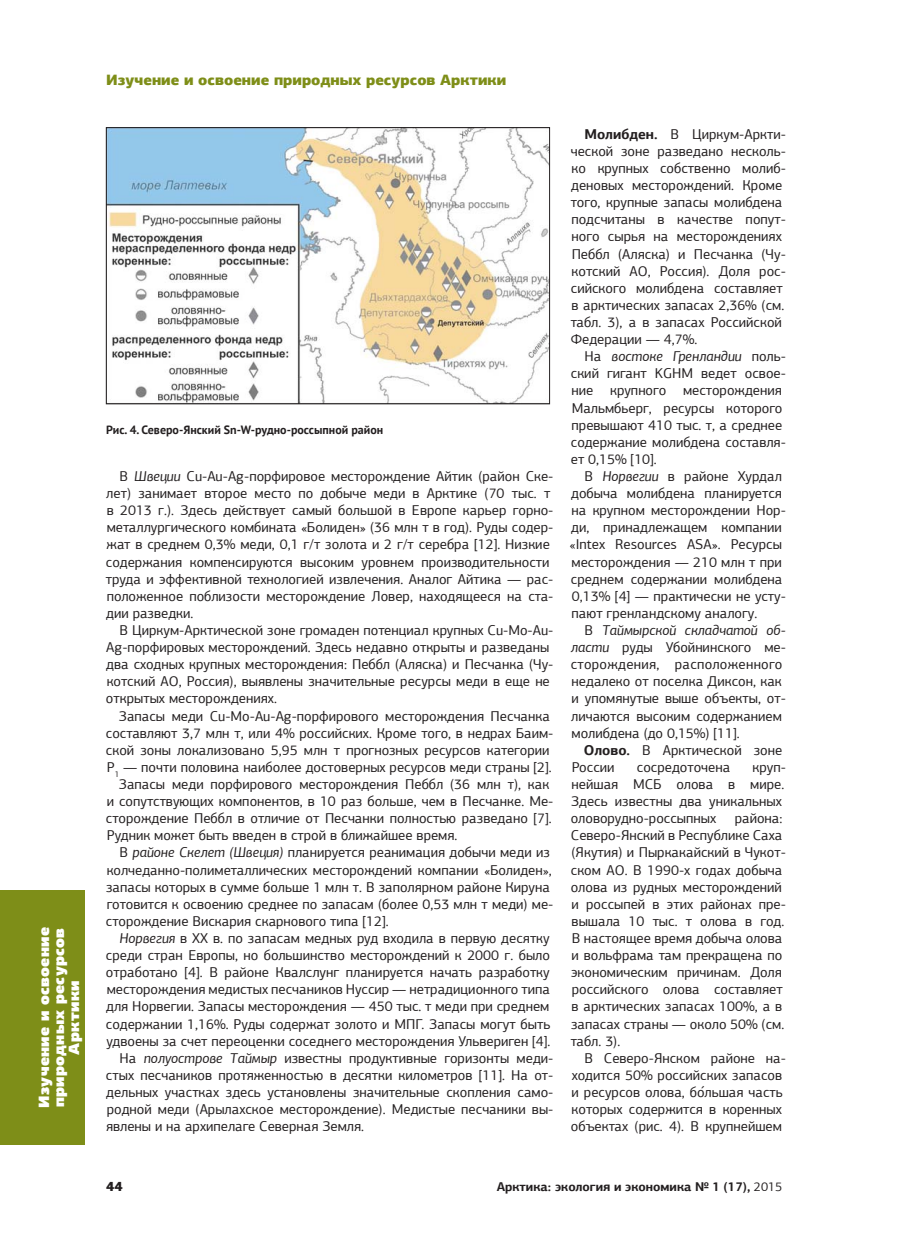
<style>
.page{position:relative;width:910px;height:1251px;background:#fff}
.page>*{position:absolute;margin:0;border:0;box-sizing:border-box;transform-origin:0 0}
.t1{font:900 15px/15px "PF Agora Sans Pro";letter-spacing:.02em;color:#fff;text-align:center}
.t2{font:900 15px "PF Agora Sans Pro";color:#7e8e18}
.t3{font:14.25px/17.1px "PF Agora Sans Pro";color:#231f20}
.t4{font:900 13.5px "PF Agora Sans Pro";color:#231f20}
.t5{font:700 12.75px "PF Agora Sans Pro";color:#231f20}
.t6{font:700 12px "PT Sans";color:#231f20}
.s1{font-style:italic}
.s2{font-weight:700}
.s3{font-weight:400}
</style>
<div class="page">
<div style="left:0;top:890px;width:85px;height:254px;background:#7e8e18"></div>
<img style="left:108px;top:129px;width:440px;height:273px">
<div style="left:106px;top:127px;width:444px;height:277px;border:1px solid #231f20"></div>
<p class="t1" style="left:38px;top:1107px;width:182px;rotate:-90deg">Изучение и освоение природных ресурсов<br>Арктики</p>
<p class="t2" style="left:106px;top:74px;width:402px">Изучение и освоение природных ресурсов Арктики</p>
<p class="t6" style="left:106px;top:421px;width:278px">Рис. 4. Северо-Янский Sn-W-рудно-россыпной район</p>
<p class="t3" style="left:106px;top:469px;width:449px;text-indent:14px">В <span class="s1">Швеции</span> Cu-Au-Ag-порфировое месторождение Айтик (район Ске&shy;лет) занимает второе место по добыче меди в Арктике (70 тыс. т в 2013 г.). Здесь действует самый большой в Европе карьер горно&shy;металлургического комбината «Болиден» (36 млн т в год). Руды содер&shy;жат в среднем 0,3% меди, 0,1 г/т золота и 2 г/т серебра [12]. Низкие содержания компенсируются высоким уровнем производительности труда и эффективной технологией извлечения. Аналог Айтика — рас&shy;положенное поблизости месторождение Ловер, находящееся на ста&shy;дии разведки.</p>
<p class="t3" style="left:106px;top:622px;width:449px;text-indent:14px">В Циркум-Арктической зоне громаден потенциал крупных Cu-Mo-Au-Ag-порфировых месторождений. Здесь недавно открыты и разведаны два сходных крупных месторождения: Пеббл (Аляска) и Песчанка (Чу&shy;котский АО, Россия), выявлены значительные ресурсы меди в еще не открытых месторождениях.</p>
<p class="t3" style="left:119px;top:708px;width:433px">Запасы меди Cu-Mo-Au-Ag-порфирового месторождения Песчанка</p>
<p class="t3" style="left:106px;top:725px;width:449px">составляют 3,7 млн т, или 4% российских. Кроме того, в недрах Баим-</p>
<p class="t3" style="left:106px;top:742px;width:445px">ской зоны локализовано 5,95 млн т прогнозных ресурсов категории</p>
<p class="t3" style="left:107px;top:759px;width:446px">Р<sub>1</sub> — почти половина наиболее достоверных ресурсов меди страны [2].</p>
<p class="t3" style="left:119px;top:776px;width:432px">Запасы меди порфирового месторождения Пеббл (36 млн т), как</p>
<p class="t3" style="left:107px;top:793px;width:448px">и сопутствующих компонентов, в 10 раз больше, чем в Песчанке. Ме-</p>
<p class="t3" style="left:106px;top:811px;width:447px">сторождение Пеббл в отличие от Песчанки полностью разведано [7].</p>
<p class="t3" style="left:107px;top:828px;width:352px">Рудник может быть введен в строй в ближайшее время.</p>
<p class="t3" style="left:120px;top:845px;width:432px">В <span class="s1">районе Скелет (Швеция)</span> планируется реанимация добычи меди из</p>
<p class="t3" style="left:107px;top:862px;width:447px">колчеданно-полиметаллических месторождений компании «Болиден»,</p>
<p class="t3" style="left:106px;top:879px;width:445px">запасы которых в сумме больше 1 млн т. В заполярном районе Кируна</p>
<p class="t3" style="left:107px;top:896px;width:448px">готовится к освоению среднее по запасам (более 0,53 млн т меди) ме-</p>
<p class="t3" style="left:106px;top:913px;width:284px">сторождение Вискария скарнового типа [12].</p>
<p class="t3" style="left:119px;top:930px;width:432px"><span class="s1">Норвегия</span> в ХХ в. по запасам медных руд входила в первую десятку</p>
<p class="t3" style="left:106px;top:947px;width:446px">среди стран Европы, но большинство месторождений к 2000 г. было</p>
<p class="t3" style="left:106px;top:964px;width:445px">отработано [4]. В районе Квалслунг планируется начать разработку</p>
<p class="t3" style="left:107px;top:982px;width:445px">месторождения медистых песчаников Нуссир — нетрадиционного типа</p>
<p class="t3" style="left:106px;top:999px;width:445px">для Норвегии. Запасы месторождения — 450 тыс. т меди при среднем</p>
<p class="t3" style="left:106px;top:1016px;width:446px">содержании 1,16%. Руды содержат золото и МПГ. Запасы могут быть</p>
<p class="t3" style="left:106px;top:1033px;width:446px">удвоены за счет переоценки соседнего месторождения Ульвериген [4].</p>
<p class="t3" style="left:120px;top:1050px;width:435px">На <span class="s1">полуострове Таймыр</span> известны продуктивные горизонты меди-</p>
<p class="t3" style="left:106px;top:1067px;width:449px">стых песчаников протяженностью в десятки километров [11]. На от-</p>
<p class="t3" style="left:106px;top:1084px;width:449px">дельных участках здесь установлены значительные скопления само-</p>
<p class="t3" style="left:107px;top:1101px;width:448px">родной меди (Арылахское месторождение). Медистые песчаники вы-</p>
<p class="t3" style="left:106px;top:1118px;width:260px">явлены и на архипелаге Северная Земля.</p>
<p class="t3" style="left:571px;top:127px;width:217px;text-indent:14px"><span class="s2">Молибден.</span> В Циркум-Аркти&shy;ческой зоне разведано несколь&shy;ко крупных собственно молиб&shy;деновых месторождений. Кроме того, крупные запасы молибдена подсчитаны в качестве попут&shy;ного сырья на месторождениях<br>Пеббл (Аляска) и Песчанка (Чу&shy;котский АО, Россия). Доля рос&shy;сийского молибдена составляет в арктических запасах 2,36% (см. табл. 3), а в запасах Российской<br>Федерации — 4,7%.</p>
<p class="t3" style="left:571px;top:349px;width:217px;text-indent:14px">На <span class="s1">востоке Гренландии</span> поль&shy;ский гигант KGHM ведет освое&shy;ние крупного месторождения<br>Мальмбьерг, ресурсы которого превышают 410 тыс. т, а среднее содержание молибдена составля&shy;ет 0,15% [10].</p>
<p class="t3" style="left:569px;top:469px;width:218px;text-indent:15px">В <span class="s1">Норвегии</span> в районе Хурдал добыча молибдена планируется на крупном месторождении Нор&shy;ди, принадлежащем компании «Intex Resources ASA». Ресурсы месторождения — 210 млн т при среднем содержании молибдена<br>0,13% [4] — практически не усту&shy;пают гренландскому аналогу.</p>
<p class="t3" style="left:571px;top:622px;width:217px;text-indent:14px">В <span class="s1">Таймырской складчатой об&shy;ласти</span> руды Убойнинского ме&shy;сторождения, расположенного недалеко от поселка Диксон, как и упомянутые выше объекты, от&shy;личаются высоким содержанием молибдена (до 0,15%) [11].</p>
<p class="t3" style="left:572px;top:742px;width:212px;text-indent:12px"><span class="s2">Олово.</span> В Арктической зоне<br>России</p>
<p class="t3" style="left:637px;top:759px;width:95px">сосредоточена</p>
<p class="t3" style="left:571px;top:759px;width:217px;text-indent:182px">круп&shy;нейшая МСБ олова в мире.<br>Здесь известны два уникальных оловорудно-россыпных</p>
<p class="t3" style="left:571px;top:811px;width:217px;text-indent:164px">района:<br>Северо-Янский в Республике Саха (Якутия) и Пыркакайский в Чукот&shy;ском АО. В 1990-х годах добыча олова из рудных месторождений и россыпей в этих районах пре&shy;вышала 10 тыс. т олова в год.<br>В настоящее время добыча олова и вольфрама там прекращена по экономическим причинам. Доля российского олова составляет в арктических запасах 100%, а в запасах страны — около 50% (см. табл. 3).</p>
<p class="t3" style="left:572px;top:1050px;width:216px;text-indent:13px">В Северо-Янском районе на&shy;ходится 50% российских запасов и ресурсов олова, большая часть</p>
<p class="t3" style="left:572px;top:1086px;width:212px;line-height:15.6px;text-indent:126px">´<br>которых содержится в коренных</p>
<p class="t3" style="left:571px;top:1118px;width:213px">объектах (рис. 4). В крупнейшем</p>
<p class="t4" style="left:106px;top:1180px;width:18px">44</p>
<p class="t5" style="left:497px;top:1181px;width:287px">Арктика: экология и экономика № 1 (17), <span class="s3">2015</span></p>
</div>
